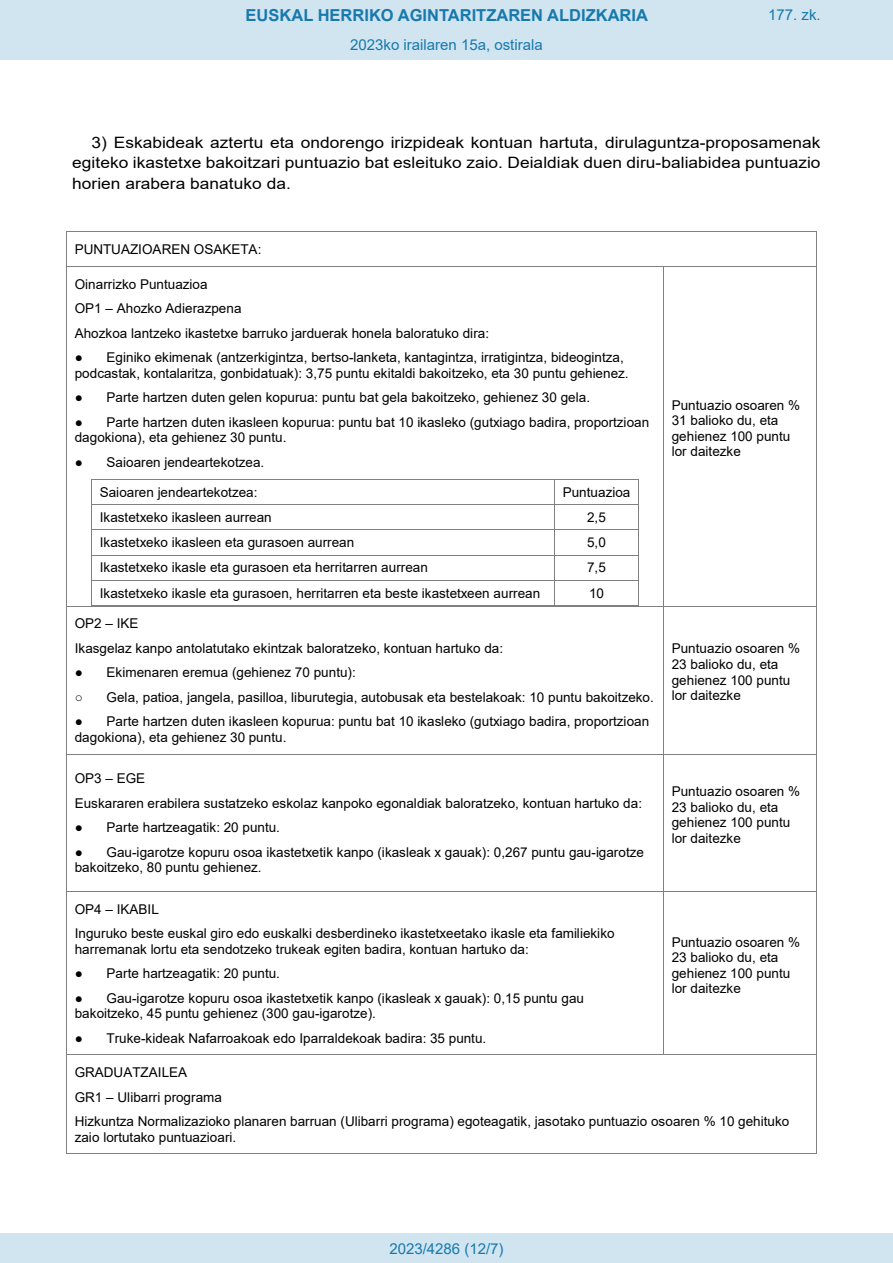
<style>
.page{position:relative;width:893px;height:1263px;background:#fff}
.page>*{position:absolute;margin:0;border:0;box-sizing:border-box;transform-origin:0 0}
.t1{font:700 16.5px "Arial";color:#1879ad}
.BOPVDetalle{font:15.6px/20.4px "Arial";color:#000;text-align:justify;scale:1.11 1}
.Paginacion_Centro{font:15px "Arial";color:#1879ad}
.t2{font:13.5px/15.6px "Arial";letter-spacing:.005em;color:#000}
.s1{font-style:inherit}
</style>
<div class="page">
<div style="left:0;top:0;width:893px;height:60px;background:#d0e5f0"></div>
<div style="left:0;top:1233px;width:893px;height:30px;background:#d0e5f0"></div>
<hr style="left:67px;top:231px;width:749px;height:1px;background:#808080">
<hr style="left:66px;top:231px;width:1px;height:35px;background:#808080">
<hr style="left:816px;top:231px;width:1px;height:35px;background:#808080">
<hr style="left:92px;top:479px;width:462px;height:1px;background:#808080">
<hr style="left:555px;top:479px;width:83px;height:1px;background:#808080">
<hr style="left:92px;top:504px;width:462px;height:1px;background:#808080">
<hr style="left:555px;top:504px;width:83px;height:1px;background:#808080">
<hr style="left:92px;top:529px;width:462px;height:1px;background:#808080">
<hr style="left:555px;top:529px;width:83px;height:1px;background:#808080">
<hr style="left:92px;top:555px;width:462px;height:1px;background:#808080">
<hr style="left:555px;top:555px;width:83px;height:1px;background:#808080">
<hr style="left:92px;top:580px;width:462px;height:1px;background:#808080">
<hr style="left:555px;top:580px;width:83px;height:1px;background:#808080">
<svg style="left:91px;top:479px;width:1px;height:127px"></svg>
<hr style="left:92px;top:605px;width:462px;height:1px;background:#808080">
<svg style="left:554px;top:479px;width:1px;height:127px"></svg>
<hr style="left:555px;top:605px;width:83px;height:1px;background:#808080">
<svg style="left:638px;top:479px;width:1px;height:127px"></svg>
<hr style="left:67px;top:266px;width:596px;height:1px;background:#808080">
<hr style="left:664px;top:266px;width:152px;height:1px;background:#808080">
<hr style="left:66px;top:267px;width:1px;height:339px;background:#808080">
<hr style="left:663px;top:267px;width:1px;height:339px;background:#808080">
<hr style="left:816px;top:267px;width:1px;height:339px;background:#808080">
<hr style="left:67px;top:606px;width:596px;height:1px;background:#808080">
<hr style="left:664px;top:606px;width:152px;height:1px;background:#808080">
<hr style="left:66px;top:607px;width:1px;height:147px;background:#808080">
<hr style="left:663px;top:607px;width:1px;height:147px;background:#808080">
<hr style="left:816px;top:607px;width:1px;height:147px;background:#808080">
<hr style="left:67px;top:754px;width:596px;height:1px;background:#808080">
<hr style="left:664px;top:754px;width:152px;height:1px;background:#808080">
<hr style="left:66px;top:755px;width:1px;height:136px;background:#808080">
<hr style="left:663px;top:755px;width:1px;height:136px;background:#808080">
<hr style="left:816px;top:755px;width:1px;height:136px;background:#808080">
<hr style="left:67px;top:891px;width:596px;height:1px;background:#808080">
<hr style="left:664px;top:891px;width:152px;height:1px;background:#808080">
<hr style="left:66px;top:892px;width:1px;height:162px;background:#808080">
<hr style="left:663px;top:892px;width:1px;height:162px;background:#808080">
<hr style="left:816px;top:892px;width:1px;height:162px;background:#808080">
<hr style="left:67px;top:1054px;width:596px;height:1px;background:#808080">
<hr style="left:664px;top:1054px;width:152px;height:1px;background:#808080">
<hr style="left:66px;top:1055px;width:1px;height:98px;background:#808080">
<hr style="left:67px;top:1153px;width:749px;height:1px;background:#808080">
<hr style="left:816px;top:1055px;width:1px;height:98px;background:#808080">
<p class="t1" style="left:246px;top:3px;width:404px">EUSKAL HERRIKO AGINTARITZAREN ALDIZKARIA</p>
<p class="Paginacion_Centro" style="left:350px;top:35px;width:194px">2023ko irailaren 15a, ostirala</p>
<p class="Paginacion_Centro" style="left:768px;top:5px;width:54px">177. zk.</p>
<p class="BOPVDetalle" style="left:72px;top:132px;width:676px;text-indent:19px">3) Eskabideak aztertu eta ondorengo irizpideak kontuan hartuta, dirulaguntza-proposamenak egiteko ikastetxe bakoitzari puntuazio bat esleituko zaio. Deialdiak duen diru-baliabidea puntuazio horien arabera banatuko da.</p>
<p class="t2" style="left:75px;top:241px;width:188px">PUNTUAZIOAREN OSAKETA:</p>
<p class="t2" style="left:75px;top:271px;width:416px;line-height:24.6px">Oinarrizko Puntuazioa<br>OP1 – Ahozko Adierazpena<br>Ahozkoa lantzeko ikastetxe barruko jarduerak honela baloratuko dira:</p>
<p class="t2" style="left:75px;top:350px;width:555px"><span class="s1">●</span> Eginiko ekimenak (antzerkigintza, bertso-lanketa, kantagintza, irratigintza, bideogintza, podcastak, kontalaritza, gonbidatuak): 3,75 puntu ekitaldi bakoitzeko, eta 30 puntu gehienez.</p>
<p class="t2" style="left:75px;top:390px;width:517px"><span class="s1">●</span> Parte hartzen duten gelen kopurua: puntu bat gela bakoitzeko, gehienez 30 gela.</p>
<p class="t2" style="left:75px;top:414px;width:576px"><span class="s1">●</span> Parte hartzen duten ikasleen kopurua: puntu bat 10 ikasleko (gutxiago badira, proportzioan dagokiona), eta gehienez 30 puntu.</p>
<p class="t2" style="left:75px;top:454px;width:191px"><span class="s1">●</span> Saioaren jendeartekotzea.</p>
<p class="t2" style="left:100px;top:484px;width:159px">Saioaren jendeartekotzea:</p>
<p class="t2" style="left:563px;top:484px;width:69px">Puntuazioa</p>
<p class="t2" style="left:100px;top:509px;width:173px">Ikastetxeko ikasleen aurrean</p>
<p class="t2" style="left:587px;top:509px;width:20px">2,5</p>
<p class="t2" style="left:100px;top:535px;width:256px">Ikastetxeko ikasleen eta gurasoen aurrean</p>
<p class="t2" style="left:587px;top:535px;width:20px">5,0</p>
<p class="t2" style="left:100px;top:560px;width:330px">Ikastetxeko ikasle eta gurasoen eta herritarren aurrean</p>
<p class="t2" style="left:587px;top:560px;width:20px">7,5</p>
<p class="t2" style="left:100px;top:585px;width:442px">Ikastetxeko ikasle eta gurasoen, herritarren eta beste ikastetxeen aurrean</p>
<p class="t2" style="left:589px;top:585px;width:17px">10</p>
<p class="t2" style="left:75px;top:611px;width:430px;line-height:24.5px">OP2 – IKE<br>Ikasgelaz kanpo antolatutako ekintzak baloratzeko, kontuan hartuko da:</p>
<p class="t2" style="left:75px;top:665px;width:283px"><span class="s1">●</span> Ekimenaren eremua (gehienez 70 puntu):</p>
<p class="t2" style="left:75px;top:689px;width:581px"><span class="s1">○</span> Gela, patioa, jangela, pasilloa, liburutegia, autobusak eta bestelakoak: 10 puntu bakoitzeko.</p>
<p class="t2" style="left:75px;top:714px;width:576px"><span class="s1">●</span> Parte hartzen duten ikasleen kopurua: puntu bat 10 ikasleko (gutxiago badira, proportzioan dagokiona), eta gehienez 30 puntu.</p>
<p class="t2" style="left:75px;top:766px;width:569px;line-height:24.6px">OP3 – EGE<br>Euskararen erabilera sustatzeko eskolaz kanpoko egonaldiak baloratzeko, kontuan hartuko da:</p>
<p class="t2" style="left:75px;top:820px;width:207px"><span class="s1">●</span> Parte hartzeagatik: 20 puntu.</p>
<p class="t2" style="left:75px;top:844px;width:571px"><span class="s1">●</span> Gau-igarotze kopuru osoa ikastetxetik kanpo (ikasleak x gauak): 0,267 puntu gau-igarotze bakoitzeko, 80 puntu gehienez.</p>
<p class="t2" style="left:75px;top:896px;width:541px;line-height:24.5px">OP4 – IKABIL<br>Inguruko beste euskal giro edo euskalki desberdineko ikastetxeetako ikasle eta familiekiko</p>
<p class="t2" style="left:75px;top:941px;width:456px">harremanak lortu eta sendotzeko trukeak egiten badira, kontuan hartuko da:</p>
<p class="t2" style="left:75px;top:965px;width:207px"><span class="s1">●</span> Parte hartzeagatik: 20 puntu.</p>
<p class="t2" style="left:75px;top:990px;width:511px"><span class="s1">●</span> Gau-igarotze kopuru osoa ikastetxetik kanpo (ikasleak x gauak): 0,15 puntu gau bakoitzeko, 45 puntu gehienez (300 gau-igarotze).</p>
<p class="t2" style="left:75px;top:1030px;width:413px"><span class="s1">●</span> Truke-kideak Nafarroakoak edo Iparraldekoak badira: 35 puntu.</p>
<p class="t2" style="left:672px;top:397px;width:130px">Puntuazio osoaren %<br>31 balioko du, eta gehienez 100 puntu lor daitezke</p>
<p class="t2" style="left:672px;top:641px;width:130px">Puntuazio osoaren %<br>23 balioko du, eta gehienez 100 puntu lor daitezke</p>
<p class="t2" style="left:672px;top:784px;width:130px">Puntuazio osoaren %<br>23 balioko du, eta gehienez 100 puntu lor daitezke</p>
<p class="t2" style="left:672px;top:934px;width:130px">Puntuazio osoaren %<br>23 balioko du, eta gehienez 100 puntu lor daitezke</p>
<p class="t2" style="left:75px;top:1060px;width:716px;line-height:24.6px">GRADUATZAILEA<br>GR1 – Ulibarri programa<br>Hizkuntza Normalizazioko planaren barruan (Ulibarri programa) egoteagatik, jasotako puntuazio osoaren % 10 gehituko</p>
<p class="t2" style="left:75px;top:1129px;width:163px">zaio lortutako puntuazioari.</p>
<p class="Paginacion_Centro" style="left:389px;top:1238px;width:116px">2023/4286 (12/7)</p>
</div>
